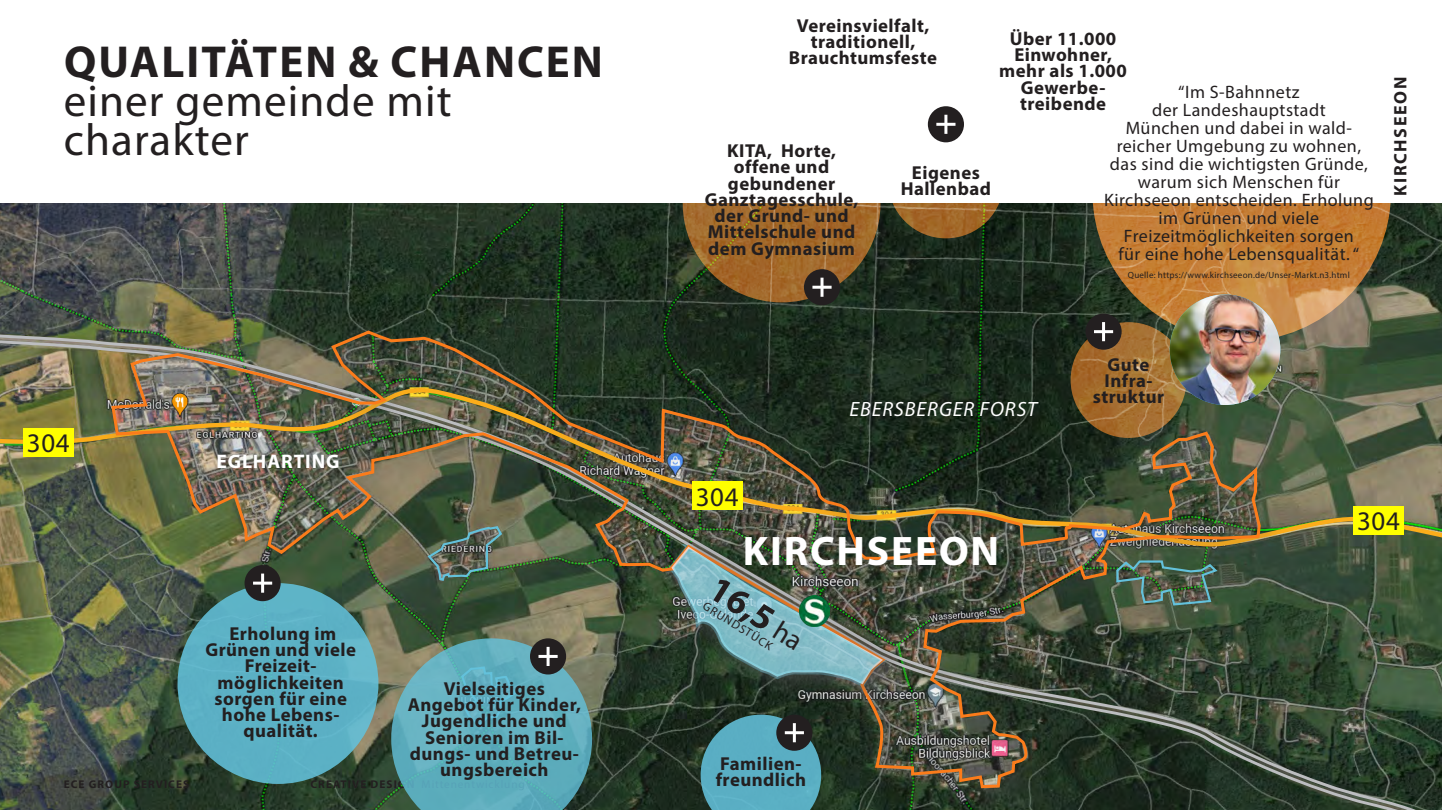
<style>
.page{position:relative;width:1442px;height:810px;background:#fff}
.page>*{position:absolute;margin:0;border:0;box-sizing:border-box;transform-origin:0 0}
.t1{font:45px "Myriad Pro";letter-spacing:.025em;color:#231f20}
.t2{font:700 45px "Myriad Pro";letter-spacing:.045em;color:#231f20}
.t3{font:700 41.4px "Myriad Pro";letter-spacing:.045em;color:#fff}
.t4{font:700 36.3px "Myriad Pro";color:#231f20}
.t5{font:27px "Myriad Pro";letter-spacing:.025em;color:#231f20}
.t6{font:italic 20.7px "Myriad Pro";letter-spacing:.045em;color:#fff}
.t7{font:700 19.65px "Myriad Pro";letter-spacing:.045em;color:#fff}
.t8{font:700 18.75px/16.2px "Myriad Pro";letter-spacing:.025em;color:#231f20;text-align:center}
.t9{font:18px/18px "Myriad Pro";letter-spacing:.025em;color:#231f20;text-align:center}
.t10{font:700 18px "Myriad Pro";letter-spacing:.095em;color:#231f20}
.t11{font:12.15px "Myriad Pro";color:#231f20}
.t12{font:700 11.25px "Myriad Pro";letter-spacing:.095em;color:#231f20}
.t13{font:9px "Myriad Pro";letter-spacing:.025em;color:#231f20}
.s1{font-weight:400;font-size:27.9px}
</style>
<div class="page">
<img style="left:0;top:204px;width:1441px;height:129px">
<img style="left:0;top:339px;width:1441px;height:471px">
<img style="left:0;top:383px;width:1441px;height:283px">
<div style="left:23px;top:428px;width:51px;height:28px;background:#ff0"></div>
<div style="left:1353px;top:506px;width:50px;height:28px;background:#ff0"></div>
<div style="left:101px;top:320px;width:1181px;height:490px;background:#59595c;opacity:.75"></div>
<img style="left:110px;top:332px;width:1152px;height:458px">
<div style="left:418px;top:515px;width:105px;height:87px;background:#59595c;opacity:.75"></div>
<img style="left:426px;top:525px;width:77px;height:57px">
<div style="left:1105px;top:549px;width:132px;height:79px;background:#59595c;opacity:.75"></div>
<img style="left:1115px;top:558px;width:104px;height:49px">
<div style="left:661px;top:537px;width:242px;height:168px;background:#59595c;opacity:.75"></div>
<img style="left:666px;top:540px;width:224px;height:160px">
<img style="left:799px;top:596px;width:30px;height:30px">
<svg style="left:1092px;top:43px;width:298px;height:298px"></svg>
<svg style="left:1070px;top:322px;width:116px;height:116px;background:#a67133"></svg>
<svg style="left:888px;top:123px;width:115px;height:115px"></svg>
<img style="left:1169px;top:294px;width:111px;height:111px;border-radius:55px">
<svg style="left:974px;top:77px;width:173px;height:74px"></svg>
<svg style="left:682px;top:105px;width:198px;height:197px"></svg>
<div style="left:177px;top:583px;width:201px;height:201px;background:#5bb1c5;border-radius:50%"></div>
<svg style="left:391px;top:638px;width:201px;height:172px;background:#61a5ae"></svg>
<svg style="left:700px;top:715px;width:121px;height:95px;background:#519bab"></svg>
<div style="left:1085px;top:314px;width:36px;height:36px;background:#231f20;border-radius:50%"></div>
<hr style="left:1094px;top:330px;width:19px;height:3px;background:#fff">
<hr style="left:1102px;top:322px;width:3px;height:19px;background:#fff">
<div style="left:927px;top:106px;width:37px;height:36px;background:#231f20;border-radius:50%"></div>
<hr style="left:936px;top:123px;width:19px;height:3px;background:#fff">
<hr style="left:944px;top:115px;width:3px;height:19px;background:#fff">
<div style="left:804px;top:269px;width:36px;height:36px;background:#231f20;border-radius:50%"></div>
<hr style="left:812px;top:286px;width:19px;height:3px;background:#fff">
<hr style="left:820px;top:278px;width:3px;height:19px;background:#fff">
<div style="left:244px;top:565px;width:37px;height:36px;background:#231f20;border-radius:50%"></div>
<hr style="left:253px;top:582px;width:19px;height:3px;background:#fff">
<hr style="left:261px;top:574px;width:3px;height:19px;background:#fff">
<div style="left:776px;top:715px;width:36px;height:36px;background:#231f20;border-radius:50%"></div>
<hr style="left:784px;top:731px;width:20px;height:3px;background:#fff">
<hr style="left:793px;top:723px;width:3px;height:19px;background:#fff">
<div style="left:530px;top:638px;width:36px;height:37px;background:#231f20;border-radius:50%"></div>
<hr style="left:538px;top:655px;width:19px;height:3px;background:#fff">
<hr style="left:546px;top:647px;width:3px;height:19px;background:#fff">
<p class="t2" style="left:64px;top:32px;width:540px">QUALITÄTEN &amp; CHANCEN</p>
<p class="t1" style="left:64px;top:73px;width:389px">einer gemeinde mit</p>
<p class="t1" style="left:64px;top:112px;width:186px">charakter</p>
<p class="t5" style="left:27px;top:427px;width:44px">304</p>
<p class="t7" style="left:216px;top:449px;width:125px">EGLHARTING</p>
<p class="t12" style="left:64px;top:777px;width:127px">ECE GROUP SERVICES</p>
<p class="t8" style="left:229px;top:625px;width:108px">Erholung im</p>
<p class="t8" style="left:205px;top:641px;width:152px">Grünen und viele<br>Freizeit-</p>
<p class="t8" style="left:218px;top:674px;width:128px">möglichkeiten</p>
<p class="t8" style="left:214px;top:690px;width:134px">sorgen für eine hohe Lebens&shy;qualität.</p>
<p class="t8" style="left:444px;top:680px;width:103px">Vielseitiges</p>
<p class="t8" style="left:408px;top:696px;width:175px">Angebot für Kinder,<br>Jugendliche und<br>Senioren im Bil&shy;dungs- und Betreu&shy;ungsbereich</p>
<p class="t8" style="left:796px;top:17px;width:134px">Vereinsvielfalt,</p>
<p class="t8" style="left:810px;top:33px;width:106px">traditionell,</p>
<p class="t8" style="left:789px;top:49px;width:150px">Brauchtumsfeste</p>
<p class="t8" style="left:727px;top:142px;width:110px">KITA, Horte,</p>
<p class="t8" style="left:734px;top:158px;width:97px">offene und</p>
<p class="t8" style="left:728px;top:175px;width:109px">gebundener</p>
<p class="t8" style="left:704px;top:191px;width:155px">Ganztagesschule, der Grund- und<br>Mittelschule und dem Gymnasium</p>
<p class="t8" style="left:912px;top:164px;width:69px">Eigenes</p>
<p class="t8" style="left:900px;top:180px;width:92px">Hallenbad</p>
<p class="t8" style="left:999px;top:30px;width:129px">Über 11.000<br>Einwohner, mehr als 1.000<br>Gewerbe-</p>
<p class="t8" style="left:1020px;top:95px;width:87px">treibende</p>
<p class="t9" style="left:1178px;top:83px;width:123px">“Im S-Bahnnetz</p>
<p class="t9" style="left:1152px;top:101px;width:175px">der Landeshauptstadt</p>
<p class="t9" style="left:1125px;top:119px;width:228px">München und dabei in wald-</p>
<p class="t9" style="left:1116px;top:137px;width:246px">reicher Umgebung zu wohnen,</p>
<p class="t9" style="left:1109px;top:155px;width:259px">das sind die wichtigsten Gründe, warum sich Menschen für</p>
<p class="t9" style="left:1104px;top:191px;width:271px">Kirchseeon entscheiden. Erholung im Grünen und viele</p>
<p class="t9" style="left:1124px;top:227px;width:231px">Freizeitmöglichkeiten sorgen</p>
<p class="t9" style="left:1118px;top:245px;width:242px">für eine hohe Lebensqualität. “</p>
<p class="t13" style="left:1127px;top:270px;width:223px">Quelle: https://www.kirchseeon.de/Unser-Markt.n3.html</p>
<p class="t10" style="left:1388px;top:196px;width:121px;rotate:-90deg">KIRCHSEEON</p>
<p class="t5" style="left:695px;top:480px;width:44px">304</p>
<p class="t6" style="left:849px;top:397px;width:189px">EBERSBERGER FORST</p>
<p class="t8" style="left:1107px;top:356px;width:43px">Gute</p>
<p class="t8" style="left:1104px;top:372px;width:50px">Infra-</p>
<p class="t8" style="left:1092px;top:388px;width:73px">struktur</p>
<p class="t3" style="left:743px;top:524px;width:258px">KIRCHSEEON</p>
<p class="t4" style="left:725px;top:565px;width:107px;rotate:32deg">16,5 <span class="s1">ha</span></p>
<p class="t11" style="left:708px;top:598px;width:81px;rotate:32deg">GRUNDSTÜCK</p>
<p class="t8" style="left:720px;top:755px;width:83px">Familien-</p>
<p class="t8" style="left:715px;top:771px;width:92px">freundlich</p>
<p class="t5" style="left:1357px;top:505px;width:44px">304</p>
</div>
